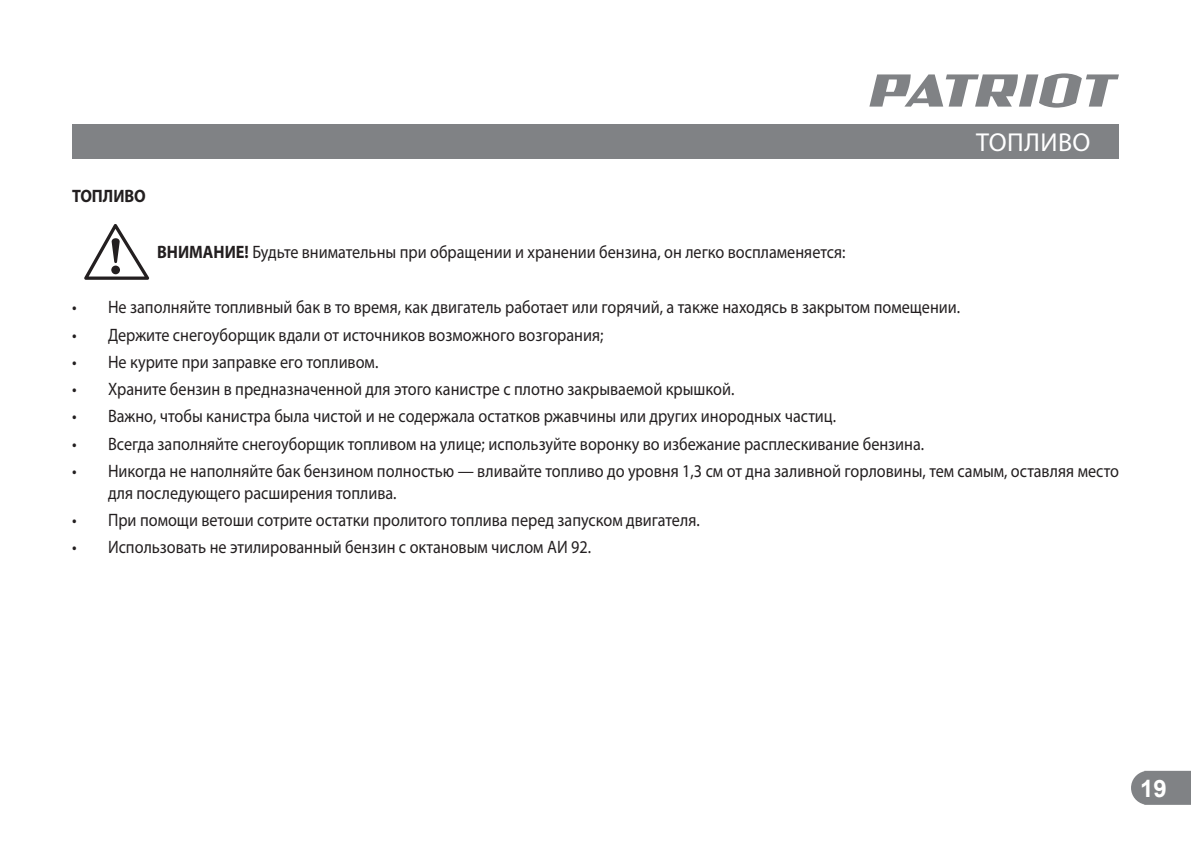
<style>
.page{position:relative;width:1191px;height:842px;background:#fff}
.page>*{position:absolute;margin:0;border:0;box-sizing:border-box;transform-origin:0 0}
.t1{font:26px "Myriad Pro";letter-spacing:.02em;color:#fff}
.t2{font:700 24px "Arial";color:#fff}
.t3{font:18px/21.6px "Myriad Pro";color:#231f20;scale:.9 1}
.t4{font:700 18px "Myriad Pro";color:#231f20;scale:.9 1}
.s1{font-weight:700}
</style>
<div class="page">
<svg style="left:1131px;top:771px;width:60px;height:34px;background:#888a8c"></svg>
<svg style="left:869px;top:73px;width:250px;height:35px"></svg>
<div style="left:72px;top:124px;width:1047px;height:34px;background:#808285"></div>
<svg style="left:84px;top:224px;width:65px;height:56px"></svg>
<p class="t4" style="left:72px;top:186px;width:84px">ТОПЛИВО</p>
<h1 class="t1" style="left:976px;top:126px;width:116px">ТОПЛИВО</h1>
<p class="t3" style="left:157px;top:241px;width:766px"><span class="s1">ВНИМАНИЕ!</span> Будьте внимательны при обращении и хранении бензина, он легко воспламеняется:</p>
<p class="t3" style="left:72px;top:296px;width:988px">• Не заполняйте топливный бак в то время, как двигатель работает или горячий, а также находясь в закрытом помещении.</p>
<p class="t3" style="left:72px;top:323px;width:592px">• Держите снегоуборщик вдали от источников возможного возгорания;</p>
<p class="t3" style="left:72px;top:351px;width:342px">• Не курите при заправке его топливом.</p>
<p class="t3" style="left:72px;top:378px;width:737px">• Храните бензин в предназначенной для этого канистре с плотно закрываемой крышкой.</p>
<p class="t3" style="left:72px;top:405px;width:850px">• Важно, чтобы канистра была чистой и не содержала остатков ржавчины или других инородных частиц.</p>
<p class="t3" style="left:72px;top:432px;width:948px">• Всегда заполняйте снегоуборщик топливом на улице; используйте воронку во избежание расплескивание бензина.</p>
<p class="t3" style="left:108px;top:460px;width:1124px;text-indent:-36px">• Никогда не наполняйте бак бензином полностью — вливайте топливо до уровня 1,3 см от дна заливной горловины, тем самым, оставляя место для последующего расширения топлива.</p>
<p class="t3" style="left:72px;top:509px;width:699px">• При помощи ветоши сотрите остатки пролитого топлива перед запуском двигателя.</p>
<p class="t3" style="left:72px;top:536px;width:578px">• Использовать не этилированный бензин с октановым числом АИ 92.</p>
<h2 class="t2" style="left:1140px;top:772px;width:28px">19</h2>
</div>
